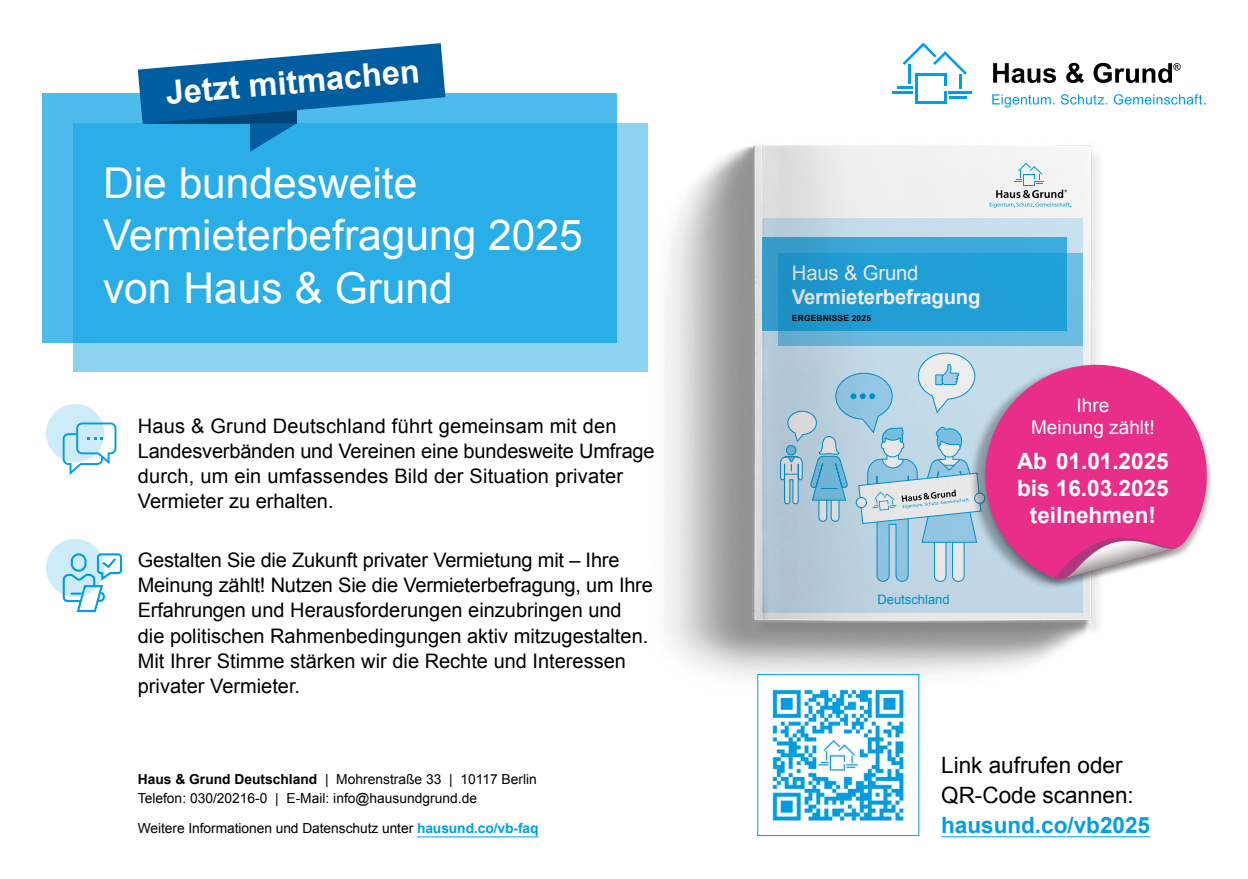
<style>
.page{position:relative;width:1248px;height:879px;background:#fff}
.page>*{position:absolute;margin:0;border:0;box-sizing:border-box;transform-origin:0 0}
.t1{font:42.5px/52.5px "Arial";color:#fff}
.t2{font:700 32.5px "Arial";color:#fff}
.t3{font:700 22.5px/27px "Arial";color:#fff;text-align:center}
.t4{font:22.5px/30px "Arial";color:#000}
.t5{font:700 22.5px "Arial";color:#009ee3}
.t6{font:700 20.25px "Arial";letter-spacing:-.01em;color:#fff}
.t7{font:20.25px "Arial";letter-spacing:-.01em;color:#fff}
.t8{font:20px/25px "Arial";color:#000}
.t9{font:19px/22.8px "Arial";color:#fff;text-align:center}
.t10{font:13.75px/19px "Arial";color:#000}
.t11{font:13px "Arial";color:#009ee3}
.t12{font:700 8.5px "Arial";letter-spacing:.02em;color:#000}
.s1{font-weight:700}
.s2{font-weight:700;color:#009ee3}
</style>
<div class="page">
<div style="left:43px;top:93px;width:574px;height:250px;background:#4dbbeb"></div>
<svg style="left:73px;top:123px;width:574px;height:249px;fill:#2aaee7"></svg>
<hr style="left:948px;top:91px;width:23px;height:3px;background:#009ee3">
<hr style="left:897px;top:86px;width:15px;height:3px;background:#009ee3">
<hr style="left:892px;top:91px;width:20px;height:3px;background:#009ee3">
<svg style="left:902px;top:43px;width:64px;height:61px"></svg>
<svg style="left:993px;top:63px;width:187px;height:20px"></svg>
<svg style="left:992px;top:94px;width:213px;height:13px"></svg>
<img style="left:771px;top:688px;width:135px;height:133px">
<div style="left:757px;top:674px;width:162px;height:162px;border:1px solid #009ee3"></div>
<hr style="left:941px;top:836px;width:208px;height:1px;background:#009ee3">
<hr style="left:417px;top:836px;width:121px;height:1px;background:#009ee3">
<svg style="left:138px;top:43px;width:307px;height:109px"></svg>
<div style="left:755px;top:149px;width:349px;height:487px;background:#000;opacity:.08"></div>
<svg style="left:754px;top:147px;width:336px;height:475px;fill:#eee"></svg>
<div style="left:762px;top:218px;width:320px;height:395px;background:linear-gradient(to right,#b5cad8,#c8e0ef)"></div>
<svg style="left:780px;top:352px;width:189px;height:231px"></svg>
<svg style="left:989px;top:163px;width:82px;height:45px"></svg>
<div style="left:762px;top:237px;width:304px;height:93px;background:linear-gradient(to right,#379ecd,#3daee2)"></div>
<svg style="left:778px;top:253px;width:304px;height:93px;fill:#209fd6"></svg>
<div style="left:968px;top:363px;width:235px;height:227px;background:#000;opacity:.3"></div>
<svg style="left:969px;top:350px;width:243px;height:229px;fill:#e82e89"></svg>
<svg style="left:1053px;top:531px;width:123px;height:48px"></svg>
<div style="left:46px;top:404px;width:58px;height:58px;background:#cdebf9;border-radius:50%"></div>
<svg style="left:62px;top:422px;width:55px;height:53px"></svg>
<div style="left:46px;top:539px;width:58px;height:58px;background:#cdebf9;border-radius:50%"></div>
<svg style="left:62px;top:553px;width:61px;height:60px"></svg>
<h2 class="t2" style="left:164px;top:72px;width:256px;rotate:-5deg">Jetzt mitmachen</h2>
<h1 class="t1" style="left:103px;top:157px;width:481px">Die bundesweite<br>Vermieterbefragung 2025 von Haus &amp; Grund</h1>
<p class="t8" style="left:138px;top:413px;width:518px">Haus &amp; Grund Deutschland führt gemeinsam mit den Landesverbänden und Vereinen eine bundesweite Umfrage durch, um ein umfassendes Bild der Situation privater Vermieter zu erhalten.</p>
<p class="t8" style="left:138px;top:548px;width:516px">Gestalten Sie die Zukunft privater Vermietung mit – Ihre Meinung zählt! Nutzen Sie die Vermieterbefragung, um Ihre Erfahrungen und Herausforderungen einzubringen und die politischen Rahmenbedingungen aktiv mitzugestalten.<br>Mit Ihrer Stimme stärken wir die Rechte und Interessen privater Vermieter.</p>
<p class="t10" style="left:138px;top:770px;width:400px"><span class="s1">Haus &amp; Grund Deutschland</span> | Mohrenstraße 33 | 10117 Berlin<br>Telefon: 030/20216-0 | E-Mail: info@hausundgrund.de</p>
<p class="t10" style="left:138px;top:818px;width:402px">Weitere Informationen und Datenschutz unter <span class="s2">hausund.co/vb-faq</span></p>
<p class="t7" style="left:791px;top:260px;width:128px">Haus &amp; Grund</p>
<p class="t6" style="left:791px;top:284px;width:190px">Vermieterbefragung</p>
<p class="t12" style="left:791px;top:312px;width:81px">ERGEBNISSE 2025</p>
<p class="t11" style="left:877px;top:591px;width:74px">Deutschland</p>
<p class="t9" style="left:1030px;top:394px;width:125px">Ihre<br>Meinung zählt!</p>
<p class="t3" style="left:1016px;top:448px;width:153px">Ab 01.01.2025 bis 16.03.2025 teilnehmen!</p>
<p class="t4" style="left:941px;top:750px;width:194px">Link aufrufen oder<br>QR-Code scannen:</p>
<p class="t5" style="left:941px;top:810px;width:210px">hausund.co/vb2025</p>
</div>
